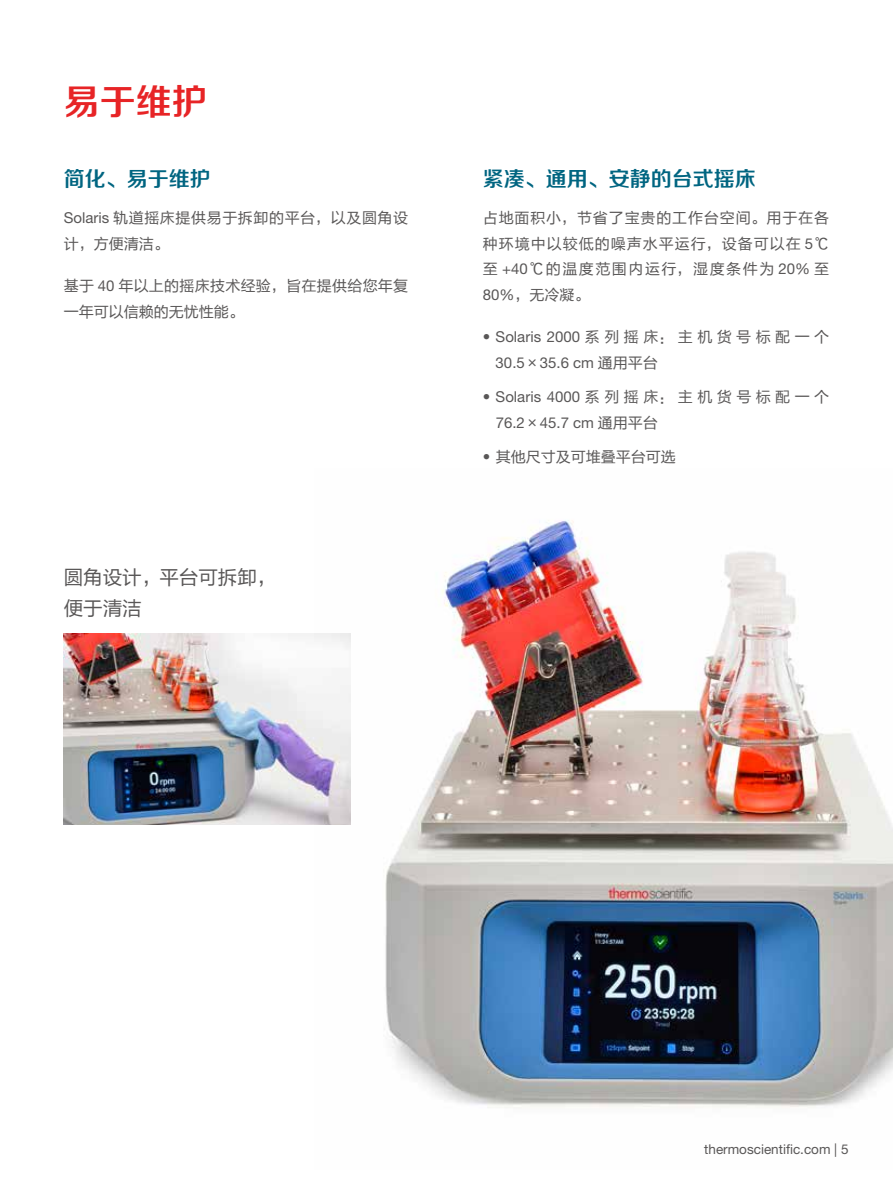
<style>
.page{position:relative;width:893px;height:1191px;background:#fff}
.page>*{position:absolute;margin:0;border:0;box-sizing:border-box;transform-origin:0 0}
.t1{font:36px "FZZZHONGJW GB1 0";color:#e72426}
.t2{font:21px "FZZZHONGJW GB1 0";color:#006581}
.t3{font:19.5px/31.5px "FZLTHJW GB1 0";color:#595757}
.t4{font:15px/25.5px "FZLTHJW GB1 0";letter-spacing:.04em;color:#595757}
.t5{font:15px "FZLTHJW GB1 0";letter-spacing:.3em;color:#595757}
.t6{font:15px/25.5px "FZLTHJW GB1 0";letter-spacing:.02em;color:#595757}
.t7{font:15px "Helvetica Neue LT Std";color:#595757}
.t8{font:15px "FZLTHJW GB1 0";color:#595757}
.t9{font:13.5px "Helvetica Neue LT Std";color:#595757}
.s1{font-family:"Helvetica Neue LT Std"}
.s2{font-family:"FZLTHJW GB1 0"}
</style>
<div class="page">
<img style="left:315px;top:520px;width:578px;height:588px">
<img style="left:64px;top:634px;width:287px;height:191px">
<h1 class="t1" style="left:64px;top:82px;width:145px">易于维护</h1>
<h2 class="t2" style="left:64px;top:167px;width:149px">简化、易于维护</h2>
<p class="t4" style="left:64px;top:206px;width:346px"><span class="s1">Solaris</span> 轨道摇床提供易于拆卸的平台，以及圆角设计，方便清洁。</p>
<p class="t6" style="left:64px;top:274px;width:346px">基于 <span class="s1">40</span> 年以上的摇床技术经验，旨在提供给您年复一年可以信赖的无忧性能。</p>
<h3 class="t3" style="left:64px;top:561px;width:214px">圆角设计，平台可拆卸，便于清洁</h3>
<h2 class="t2" style="left:483px;top:167px;width:274px">紧凑、通用、安静的台式摇床</h2>
<p class="t4" style="left:483px;top:206px;width:348px;text-align:justify">占地面积小，节省了宝贵的工作台空间。用于在各种环境中以较低的噪声水平运行，设备可以在 <span class="s1">5</span>℃至 <span class="s1">+40</span>℃的温度范围内运行，湿度条件为 <span class="s1">20%</span> 至<span class="s1">80%</span>，无冷凝。</p>
<p class="t5" style="left:483px;top:329px;width:348px"><span class="s1">• Solaris 2000</span>系列摇床：主机货号标配一个</p>
<p class="t7" style="left:496px;top:354px;width:164px">30.5<span class="s2">×</span>35.6 cm <span class="s2">通用平台</span></p>
<p class="t5" style="left:483px;top:388px;width:348px"><span class="s1">• Solaris 4000</span>系列摇床：主机货号标配一个</p>
<p class="t7" style="left:496px;top:413px;width:164px">76.2<span class="s2">×</span>45.7 cm <span class="s2">通用平台</span></p>
<p class="t8" style="left:483px;top:448px;width:194px"><span class="s1">•</span> 其他尺寸及可堆叠平台可选</p>
<p class="t9" style="left:704px;top:1141px;width:146px">thermoscientific.com | 5</p>
</div>
